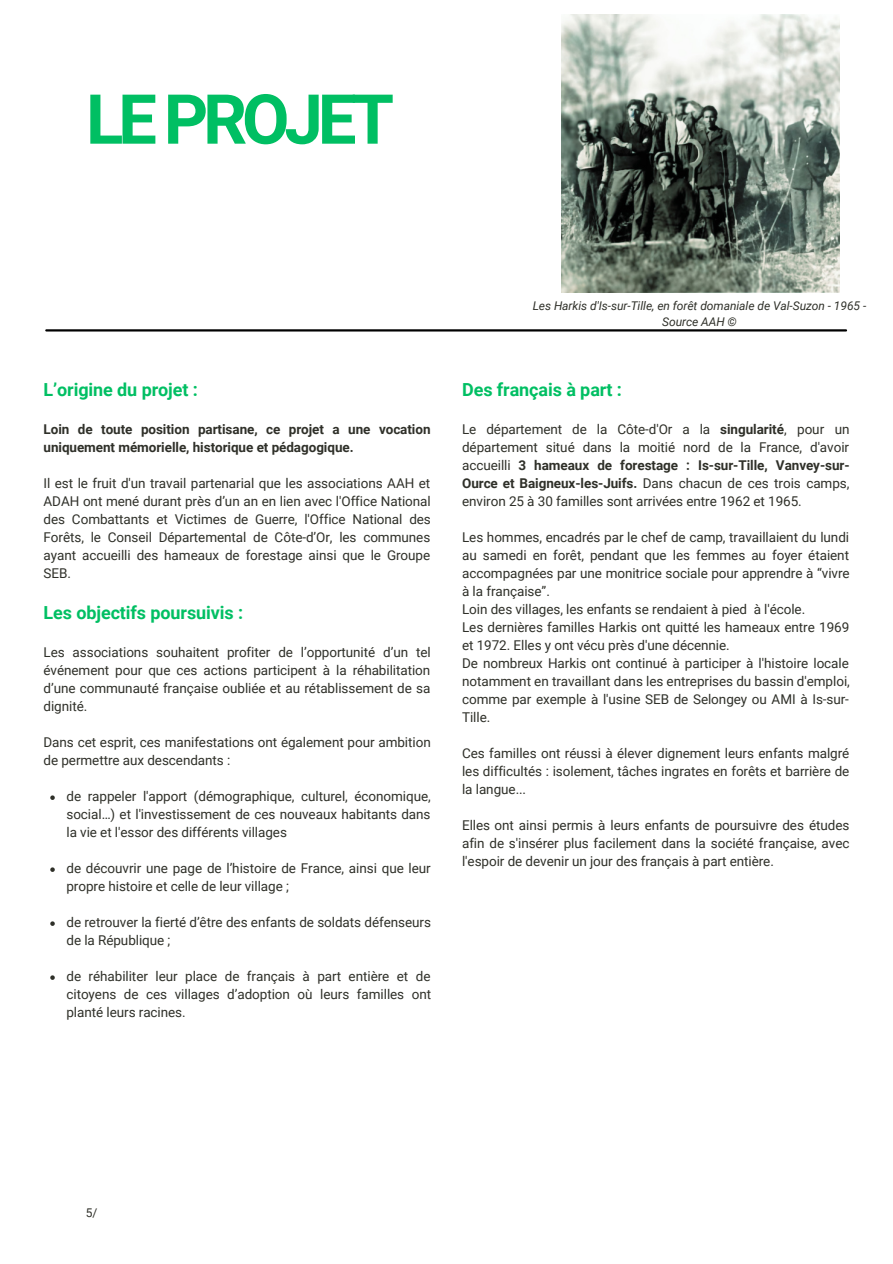
<style>
.page{position:relative;width:893px;height:1264px;background:#fff}
.page>*{position:absolute;margin:0;border:0;box-sizing:border-box;transform-origin:0 0}
.t1{font:700 69px "Roboto";letter-spacing:-.075em;color:#00bf63}
.t2{font:700 18px "Roboto";letter-spacing:-.005em;color:#00bf63}
.t3{font:13.5px/18px "Roboto";letter-spacing:-.005em;color:#2f3029;text-align:justify}
.t4{font:700 13.5px/18px "Roboto";letter-spacing:-.005em;color:#2f3029}
.t5{font:italic 12px "Roboto";letter-spacing:-.005em;color:#2f3029}
.t6{font:12px "Roboto";color:#2f3029}
.s1{font-weight:700}
</style>
<div class="page">
<hr style="left:46px;top:329px;width:800px;height:2px;background:#000">
<img style="left:561px;top:14px;width:278px;height:278px">
<svg style="left:50px;top:795px;width:5px;height:5px"></svg>
<svg style="left:50px;top:867px;width:5px;height:4px"></svg>
<svg style="left:50px;top:921px;width:5px;height:4px"></svg>
<svg style="left:50px;top:975px;width:5px;height:4px"></svg>
<p class="t1" style="left:86px;top:80px;width:309px">LE PROJET</p>
<p class="t2" style="left:44px;top:379px;width:156px">L’origine du projet :</p>
<p class="t4" style="left:44px;top:421px;width:388px">Loin de toute position partisane, ce projet a une vocation uniquement mémorielle, historique et pédagogique.</p>
<p class="t3" style="left:44px;top:475px;width:389px">Il est le fruit d'un travail partenarial que les associations AAH et ADAH ont mené durant près d’un an en lien avec l'Office National des Combattants et Victimes de Guerre, l'Office National des Forêts, le Conseil Départemental de Côte-d’Or, les communes ayant accueilli des hameaux de forestage ainsi que le Groupe SEB.</p>
<p class="t2" style="left:44px;top:602px;width:201px">Les objectifs poursuivis :</p>
<p class="t3" style="left:44px;top:643px;width:388px">Les associations souhaitent profiter de l’opportunité d’un tel événement pour que ces actions participent à la réhabilitation d’une communauté française oubliée et au rétablissement de sa dignité.</p>
<p class="t3" style="left:44px;top:733px;width:389px">Dans cet esprit, ces manifestations ont également pour ambition de permettre aux descendants :</p>
<p class="t3" style="left:66px;top:787px;width:366px">de rappeler l'apport (démographique, culturel, économique, social…) et l'investissement de ces nouveaux habitants dans la vie et l'essor des différents villages</p>
<p class="t3" style="left:66px;top:859px;width:366px">de découvrir une page de l’histoire de France, ainsi que leur propre histoire et celle de leur village ;</p>
<p class="t3" style="left:66px;top:913px;width:366px">de retrouver la fierté d’être des enfants de soldats défenseurs de la République ;</p>
<p class="t3" style="left:66px;top:967px;width:366px">de réhabiliter leur place de français à part entière et de citoyens de ces villages d’adoption où leurs familles ont planté leurs racines.</p>
<p class="t5" style="left:532px;top:299px;width:335px">Les Harkis d'Is-sur-Tille, en forêt domaniale de Val-Suzon - 1965 -</p>
<p class="t5" style="left:662px;top:315px;width:76px">Source AAH ©</p>
<p class="t2" style="left:462px;top:379px;width:161px">Des français à part :</p>
<p class="t3" style="left:462px;top:421px;width:389px">Le département de la Côte-d'Or a la <span class="s1">singularité</span>, pour un département situé dans la moitié nord de la France, d'avoir accueilli <span class="s1">3 hameaux de forestage : Is-sur-Tille, Vanvey-sur-Ource et Baigneux-les-Juifs.</span> Dans chacun de ces trois camps, environ 25 à 30 familles sont arrivées entre 1962 et 1965.</p>
<p class="t3" style="left:462px;top:529px;width:389px">Les hommes, encadrés par le chef de camp, travaillaient du lundi au samedi en forêt, pendant que les femmes au foyer étaient accompagnées par une monitrice sociale pour apprendre à “vivre à la française”.</p>
<p class="t3" style="left:462px;top:600px;width:344px">Loin des villages, les enfants se rendaient à pied à l'école.</p>
<p class="t3" style="left:462px;top:618px;width:388px">Les dernières familles Harkis ont quitté les hameaux entre 1969 et 1972. Elles y ont vécu près d'une décennie.</p>
<p class="t3" style="left:462px;top:654px;width:389px">De nombreux Harkis ont continué à participer à l'histoire locale notamment en travaillant dans les entreprises du bassin d'emploi, comme par exemple à l'usine SEB de Selongey ou AMI à Is-sur-Tille.</p>
<p class="t3" style="left:462px;top:744px;width:389px">Ces familles ont réussi à élever dignement leurs enfants malgré les difficultés : isolement, tâches ingrates en forêts et barrière de la langue...</p>
<p class="t3" style="left:462px;top:816px;width:389px">Elles ont ainsi permis à leurs enfants de poursuivre des études afin de s'insérer plus facilement dans la société française, avec l'espoir de devenir un jour des français à part entière.</p>
<p class="t6" style="left:86px;top:1205px;width:13px">5/</p>
</div>
